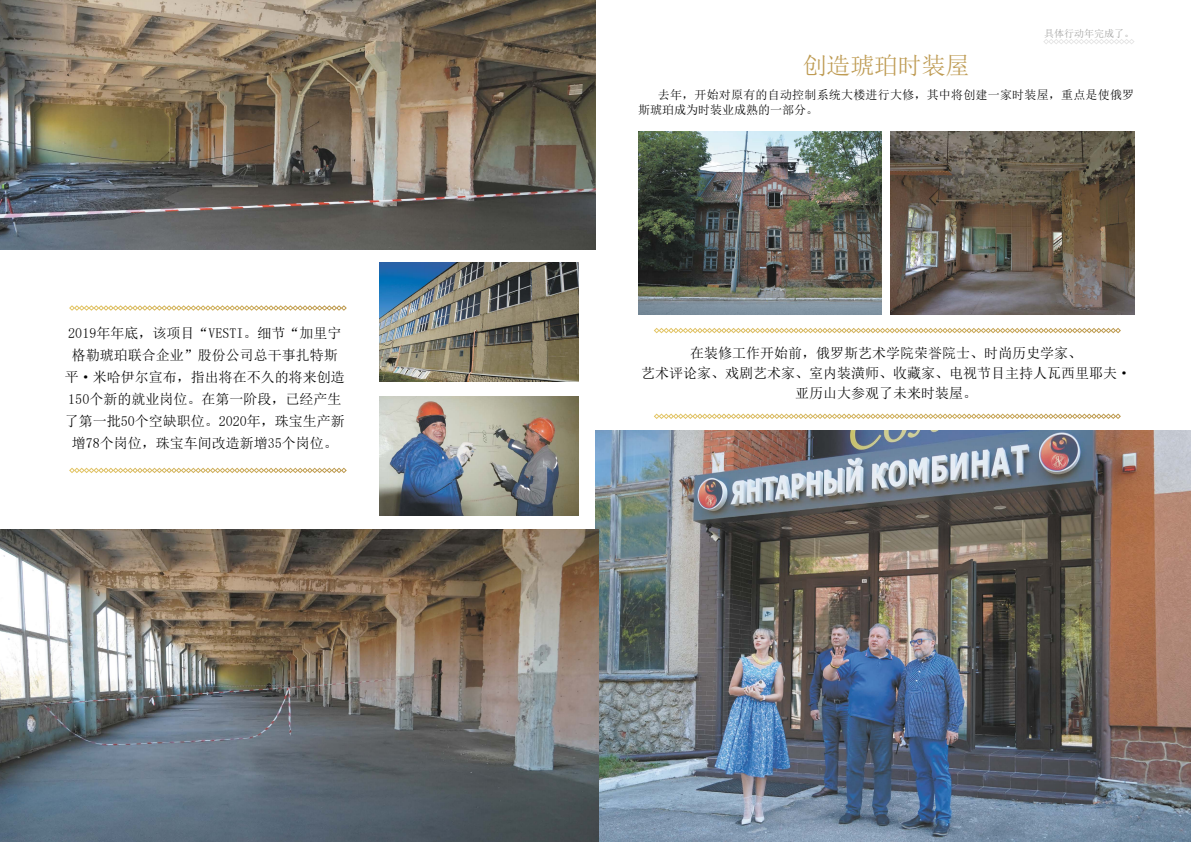
<style>
.page{position:relative;width:1191px;height:842px;background:#fff}
.page>*{position:absolute;margin:0;border:0;box-sizing:border-box;transform-origin:0 0}
.t1{font:24px "Sim Sun";letter-spacing:-.01em;color:#be9b53}
.t2{font:14px/22px "Sim Sun";color:#000;text-align:center}
.t3{font:12px/14.4px "Sim Sun";letter-spacing:.02em;color:#000}
.t4{font:10px "Sim Sun";color:#9d9d9c}
</style>
<div class="page">
<svg style="left:1043px;top:39px;width:91px;height:5px"></svg>
<img style="left:0;top:0;width:595px;height:249px">
<img style="left:380px;top:262px;width:198px;height:119px">
<img style="left:380px;top:397px;width:198px;height:119px">
<svg style="left:69px;top:468px;width:278px;height:5px"></svg>
<svg style="left:69px;top:305px;width:278px;height:6px"></svg>
<img style="left:638px;top:132px;width:244px;height:183px">
<img style="left:595px;top:431px;width:596px;height:411px">
<img style="left:890px;top:132px;width:244px;height:183px">
<svg style="left:654px;top:414px;width:466px;height:5px"></svg>
<svg style="left:654px;top:328px;width:466px;height:5px"></svg>
<img style="left:0;top:529px;width:598px;height:313px">
<p class="t2" style="left:65px;top:322px;width:281px">2019年年底，该项目“VESTI。细节“加里宁格勒琥珀联合企业”股份公司总干事扎特斯平·米哈伊尔宣布，指出将在不久的将来创造<br>150个新的就业岗位。在第一阶段，已经产生了第一批50个空缺职位。2020年，珠宝生产新增78个岗位，珠宝车间改造新增35个岗位。</p>
<p class="t4" style="left:1044px;top:28px;width:91px">具体行动年完成了。</p>
<h1 class="t1" style="left:803px;top:53px;width:168px">创造琥珀时装屋</h1>
<p class="t3" style="left:638px;top:88px;width:498px;text-indent:20px">去年，开始对原有的自动控制系统大楼进行大修，其中将创建一家时装屋，重点是使俄罗斯琥珀成为时装业成熟的一部分。</p>
<p class="t2" style="left:641px;top:343px;width:491px;line-height:20px">在装修工作开始前，俄罗斯艺术学院荣誉院士、时尚历史学家、<br>艺术评论家、戏剧艺术家、室内装潢师、收藏家、电视节目主持人瓦西里耶夫·亚历山大参观了未来时装屋。</p>
</div>
